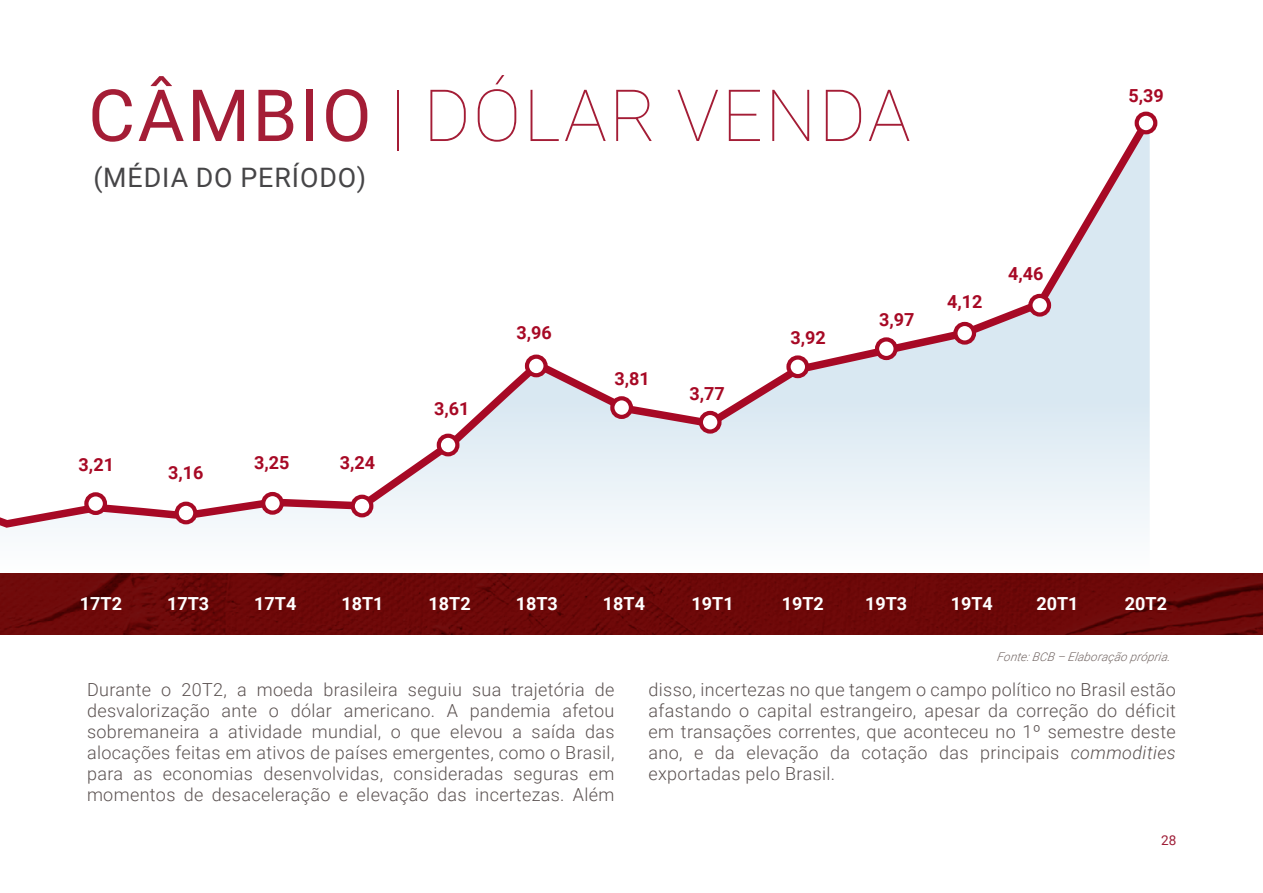
<style>
.page{position:relative;width:1263px;height:893px;background:#fff}
.page>*{position:absolute;margin:0;border:0;box-sizing:border-box;transform-origin:0 0}
.t1{font:100 72px "Roboto";letter-spacing:.035em;color:#a41d36}
.t2{font:26.85px "Roboto";letter-spacing:.035em;color:#464547}
.t3{font:300 18px/21px "Roboto";letter-spacing:.02em;color:#5c5352;text-align:justify}
.t4{font:700 18px "Roboto";color:#a70925}
.t5{font:700 18px "Roboto";color:#fff}
.t6{font:13.5px "Roboto";color:#9e1c36}
.t7{font:italic 300 12px "Roboto";color:#746865}
.s1{font-weight:400}
.s2{font-style:italic}
</style>
<div class="page">
<img style="left:0;top:573px;width:1263px;height:62px">
<svg style="left:0;top:113px;width:1156px;height:415px"></svg>
<svg style="left:86px;top:494px;width:19px;height:19px"></svg>
<div style="left:84px;top:492px;width:23px;height:23px;border:4px solid #a70925;border-radius:50%"></div>
<div style="left:177px;top:504px;width:18px;height:18px;background:#fff;border-radius:50%"></div>
<div style="left:175px;top:502px;width:22px;height:22px;border:4px solid #a70925;border-radius:50%"></div>
<svg style="left:263px;top:494px;width:19px;height:19px"></svg>
<div style="left:261px;top:492px;width:23px;height:23px;border:4px solid #a70925;border-radius:50%"></div>
<div style="left:353px;top:497px;width:18px;height:18px;background:#fff;border-radius:50%"></div>
<div style="left:351px;top:495px;width:22px;height:22px;border:4px solid #a70925;border-radius:50%"></div>
<div style="left:439px;top:436px;width:18px;height:18px;background:#fff;border-radius:50%"></div>
<div style="left:437px;top:434px;width:22px;height:22px;border:4px solid #a70925;border-radius:50%"></div>
<svg style="left:527px;top:357px;width:19px;height:18px"></svg>
<div style="left:525px;top:355px;width:23px;height:22px;border:4px solid #a70925;border-radius:50%"></div>
<svg style="left:612px;top:398px;width:19px;height:19px"></svg>
<div style="left:610px;top:396px;width:23px;height:23px;border:4px solid #a70925;border-radius:50%"></div>
<div style="left:701px;top:413px;width:18px;height:18px;background:#fff;border-radius:50%"></div>
<div style="left:699px;top:411px;width:22px;height:23px;border:4px solid #a70925;border-radius:50%"></div>
<svg style="left:788px;top:357px;width:19px;height:19px"></svg>
<div style="left:786px;top:355px;width:23px;height:23px;border:4px solid #a70925;border-radius:50%"></div>
<svg style="left:877px;top:339px;width:19px;height:19px"></svg>
<div style="left:875px;top:337px;width:23px;height:23px;border:4px solid #a70925;border-radius:50%"></div>
<svg style="left:955px;top:324px;width:19px;height:19px"></svg>
<div style="left:953px;top:322px;width:23px;height:23px;border:4px solid #a70925;border-radius:50%"></div>
<svg style="left:1030px;top:296px;width:19px;height:18px"></svg>
<div style="left:1028px;top:294px;width:23px;height:23px;border:4px solid #a70925;border-radius:50%"></div>
<div style="left:1137px;top:114px;width:18px;height:18px;background:#fff;border-radius:50%"></div>
<div style="left:1134px;top:112px;width:23px;height:22px;border:4px solid #a70925;border-radius:50%"></div>
<h1 class="t1" style="left:88px;top:65px;width:824px"><span class="s1">CÂMBIO</span> | DÓLAR VENDA</h1>
<h2 class="t2" style="left:94px;top:159px;width:274px">(MÉDIA DO PERÍODO)</h2>
<p class="t4" style="left:79px;top:452px;width:37px">3,21</p>
<p class="t4" style="left:254px;top:450px;width:37px">3,25</p>
<p class="t4" style="left:340px;top:450px;width:37px">3,24</p>
<p class="t4" style="left:168px;top:460px;width:37px">3,16</p>
<p class="t4" style="left:434px;top:396px;width:37px">3,61</p>
<p class="t4" style="left:517px;top:320px;width:37px">3,96</p>
<p class="t4" style="left:614px;top:366px;width:37px">3,81</p>
<p class="t4" style="left:689px;top:381px;width:37px">3,77</p>
<p class="t4" style="left:790px;top:325px;width:37px">3,92</p>
<p class="t4" style="left:879px;top:307px;width:37px">3,97</p>
<p class="t4" style="left:947px;top:288px;width:37px">4,12</p>
<p class="t4" style="left:1008px;top:261px;width:37px">4,46</p>
<p class="t4" style="left:1128px;top:83px;width:37px">5,39</p>
<p class="t5" style="left:80px;top:591px;width:44px">17T2</p>
<p class="t5" style="left:167px;top:591px;width:44px">17T3</p>
<p class="t5" style="left:254px;top:591px;width:44px">17T4</p>
<p class="t5" style="left:341px;top:591px;width:44px">18T1</p>
<p class="t5" style="left:428px;top:591px;width:44px">18T2</p>
<p class="t5" style="left:516px;top:591px;width:44px">18T3</p>
<p class="t5" style="left:603px;top:591px;width:44px">18T4</p>
<p class="t5" style="left:691px;top:591px;width:44px">19T1</p>
<p class="t5" style="left:782px;top:591px;width:44px">19T2</p>
<p class="t5" style="left:865px;top:591px;width:44px">19T3</p>
<p class="t5" style="left:951px;top:591px;width:44px">19T4</p>
<p class="t5" style="left:1036px;top:591px;width:44px">20T1</p>
<p class="t5" style="left:1125px;top:591px;width:44px">20T2</p>
<p class="t3" style="left:87px;top:679px;width:529px">Durante o 20T2, a moeda brasileira seguiu sua trajetória de desvalorização ante o dólar americano. A pandemia afetou sobremaneira a atividade mundial, o que elevou a saída das alocações feitas em ativos de países emergentes, como o Brasil, para as economias desenvolvidas, consideradas seguras em momentos de desaceleração e elevação das incertezas. Além</p>
<p class="t7" style="left:997px;top:648px;width:178px">Fonte:BCB – Elaboração p róp ria.</p>
<p class="t3" style="left:648px;top:679px;width:529px">disso, incertezas no que tangem o campo político no Brasil estão afastando o capital estrangeiro, apesar da correção do déficit em transações correntes, que aconteceu no 1º semestre deste ano, e da elevação da cotação das principais <span class="s2">commodities </span>exportadas pelo Brasil.</p>
<p class="t6" style="left:1161px;top:831px;width:17px">28</p>
</div>
